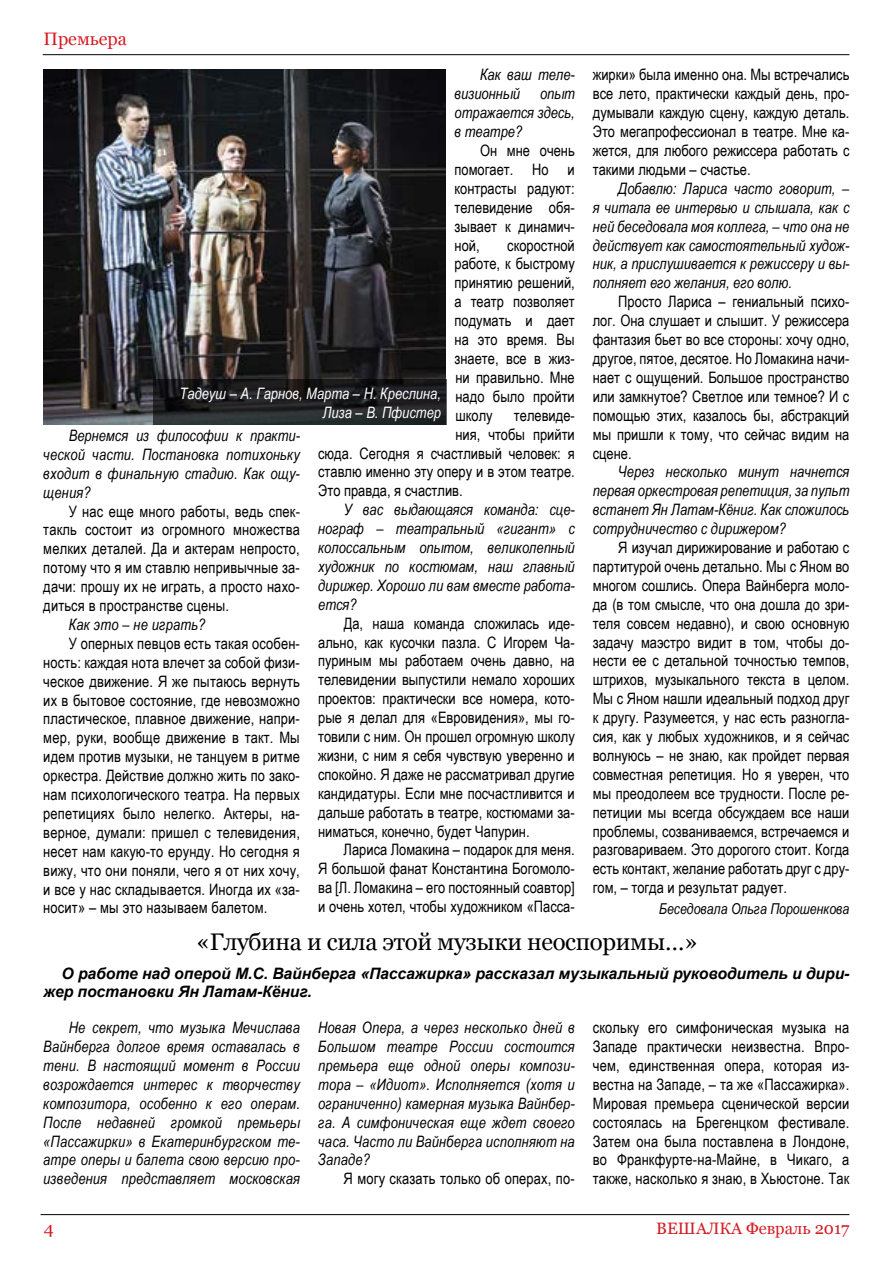
<style>
.page{position:relative;width:893px;height:1263px;background:#fff}
.page>*{position:absolute;margin:0;border:0;box-sizing:border-box;transform-origin:0 0}
.t1{font:24px "Georgia";letter-spacing:-.015em;color:#000}
.t2{font:18px "Georgia";color:#d41c23}
.t3{font:16.5px "Georgia";color:#d41c23}
.t4{font:16.5px "Georgia";color:#d41c23;scale:1.08 1}
.t5{font:15.75px/18.9px "Arial Narrow";color:#000;text-align:justify}
.t6{font:italic 15.75px/18.9px "Arial Narrow";color:#000;text-align:justify}
.t7{font:italic 700 15.75px/18.1px "Arial";letter-spacing:-.005em;color:#000}
.t8{font:italic 15.75px/18.9px "Arial Narrow";color:#fff;text-align:right}
.t9{font:italic 15px "Arial Narrow";color:#000}
.s1{font-style:normal}
</style>
<div class="page">
<hr style="left:41px;top:1214px;width:808px;height:1px;background:#000">
<hr style="left:43px;top:54px;width:806px;height:1px;background:#000">
<img style="left:44px;top:69px;width:401px;height:356px">
<svg style="left:153px;top:379px;width:293px;height:46px;background:#202123"></svg>
<p class="t2" style="left:44px;top:27px;width:85px">Премьера</p>
<p class="t5" style="left:593px;top:65px;width:258px">жирки» была именно она. Мы встречались все лето, практически каждый день, про&shy;думывали каждую сцену, каждую деталь.<br>Это мегапрофессионал в театре. Мне ка&shy;жется, для любого режиссера работать с такими людьми – счастье.</p>
<p class="t6" style="left:593px;top:179px;width:258px;text-indent:25px">Добавлю: Лариса часто говорит, – я читала ее интервью и слышала, как с ней беседовала моя коллега, – что она не действует как самостоятельный худож&shy;ник, а прислушивается к режиссеру и вы&shy;полняет его желания, его волю.</p>
<p class="t5" style="left:593px;top:292px;width:258px;text-indent:26px">Просто Лариса – гениальный психо&shy;лог. Она слушает и слышит. У режиссера фантазия бьет во все стороны: хочу одно, другое, пятое, десятое. Но Ломакина начи&shy;нает с ощущений. Большое пространство или замкнутое? Светлое или темное? И с помощью этих, казалось бы, абстракций мы пришли к тому, что сейчас видим на сцене.</p>
<p class="t6" style="left:593px;top:462px;width:258px;text-indent:25px">Через несколько минут начнется первая оркестровая репетиция, за пульт встанет Ян Латам-Кёниг. Как сложилось сотрудничество с дирижером?</p>
<p class="t5" style="left:593px;top:537px;width:258px;text-indent:25px">Я изучал дирижирование и работаю с партитурой очень детально. Мы с Яном во многом сошлись. Опера Вайнберга моло&shy;да (в том смысле, что она дошла до зри&shy;теля совсем недавно), и свою основную задачу маэстро видит в том, чтобы до&shy;нести ее с детальной точностью темпов, штрихов, музыкального текста в целом.<br>Мы с Яном нашли идеальный подход друг к другу. Разумеется, у нас есть разногла&shy;сия, как у любых художников, и я сейчас волнуюсь – не знаю, как пройдет первая совместная репетиция. Но я уверен, что мы преодолеем все трудности. После ре&shy;петиции мы всегда обсуждаем все наши проблемы, созваниваемся, встречаемся и разговариваем. Это дорогого стоит. Когда есть контакт, желание работать друг с дру&shy;гом, – тогда и результат радует.</p>
<p class="t9" style="left:659px;top:898px;width:192px">Беседовала Ольга Порошенкова</p>
<h1 class="t1" style="left:196px;top:927px;width:503px">«Глубина и сила этой музыки неоспоримы…»</h1>
<p class="t7" style="left:43px;top:965px;width:807px;text-indent:18px">О работе над оперой М.С. Вайнберга «Пассажирка» рассказал музыкальный руководитель и дири&shy;жер постановки Ян Латам-Кёниг.</p>
<p class="t6" style="left:43px;top:1018px;width:258px;text-indent:25px">Не секрет, что музыка Мечислава Вайнберга долгое время оставалась в тени. В настоящий момент в России возрождается интерес к творчеству композитора, особенно к его операм.<br>После недавней громкой премьеры «Пассажирки» в Екатеринбургском те&shy;атре оперы и балета свою версию про&shy;изведения представляет московская</p>
<p class="t6" style="left:318px;top:1018px;width:258px">Новая Опера, а через несколько дней в Большом театре России состоится премьера еще одной оперы компози&shy;тора – «Идиот». Исполняется (хотя и ограниченно) камерная музыка Вайнбер&shy;га. А симфоническая еще ждет своего часа. Часто ли Вайнберга исполняют на Западе?</p>
<p class="t6" style="left:454px;top:65px;width:122px;text-indent:25px">Как ваш теле&shy;визионный</p>
<p class="t6" style="left:454px;top:84px;width:122px;text-indent:85px">опыт отражается здесь, в театре?</p>
<p class="t5" style="left:454px;top:140px;width:122px;text-indent:25px">Он мне очень помогает. Но и контрасты радуют: телевидение обя&shy;зывает к динамич&shy;ной,</p>
<p class="t5" style="left:454px;top:235px;width:122px;text-indent:53px">скоростной работе, к быстрому принятию решений, а театр позволяет подумать и дает на это время. Вы знаете, все в жиз&shy;ни правильно. Мне надо было пройти школу</p>
<p class="t8" style="left:180px;top:383px;width:263px">Тадеуш <span class="s1">–</span> А. Гарнов, Марта <span class="s1">–</span> Н. Креслина,<br>Лиза <span class="s1">–</span> В. Пфистер</p>
<p class="t5" style="left:514px;top:405px;width:62px">телевиде-</p>
<p class="t5" style="left:455px;top:424px;width:121px">ния, чтобы прийти</p>
<p class="t5" style="left:318px;top:443px;width:258px">сюда. Сегодня я счастливый человек: я</p>
<p class="t5" style="left:318px;top:462px;width:258px">ставлю именно эту оперу и в этом театре.</p>
<p class="t5" style="left:318px;top:481px;width:146px">Это правда, я счастлив.</p>
<p class="t6" style="left:318px;top:500px;width:258px;text-indent:25px">У вас выдающаяся команда: сце&shy;нограф – театральный «гигант» с колоссальным опытом, великолепный художник по костюмам, наш главный дирижер. Хорошо ли вам вместе работа&shy;ется?</p>
<p class="t5" style="left:318px;top:613px;width:258px;text-indent:26px">Да, наша команда сложилась иде&shy;ально, как кусочки пазла. С Игорем Ча&shy;пуриным мы работаем очень давно, на телевидении выпустили немало хороших проектов: практически все номера, кото&shy;рые я делал для «Евровидения», мы го&shy;товили с ним. Он прошел огромную школу жизни, с ним я себя чувствую уверенно и спокойно. Я даже не рассматривал другие кандидатуры. Если мне посчастливится и дальше работать в театре, костюмами за&shy;ниматься, конечно, будет Чапурин.</p>
<p class="t5" style="left:318px;top:840px;width:258px;text-indent:25px">Лариса Ломакина – подарок для меня.<br>Я большой фанат Константина Богомоло&shy;ва [Л. Ломакина – его постоянный соавтор] и очень хотел, чтобы художником «Пасса-</p>
<p class="t6" style="left:43px;top:426px;width:258px;text-indent:25px">Вернемся из философии к практи&shy;ческой части. Постановка потихоньку входит в финальную стадию. Как ощу&shy;щения?</p>
<p class="t5" style="left:43px;top:501px;width:258px;text-indent:25px">У нас еще много работы, ведь спек&shy;такль состоит из огромного множества мелких деталей. Да и актерам непросто, потому что я им ставлю непривычные за&shy;дачи: прошу их не играть, а просто нахо&shy;диться в пространстве сцены.</p>
<p class="t6" style="left:69px;top:615px;width:138px">Как это – не играть?</p>
<p class="t5" style="left:43px;top:633px;width:258px;text-indent:25px">У оперных певцов есть такая особен&shy;ность: каждая нота влечет за собой физи&shy;ческое движение. Я же пытаюсь вернуть их в бытовое состояние, где невозможно пластическое, плавное движение, напри&shy;мер, руки, вообще движение в такт. Мы идем против музыки, не танцуем в ритме оркестра. Действие должно жить по зако&shy;нам психологического театра. На первых репетициях было нелегко. Актеры, на&shy;верное, думали: пришел с телевидения, несет нам какую-то ерунду. Но сегодня я вижу, что они поняли, чего я от них хочу, и все у нас складывается. Иногда их «за&shy;носит» – мы это называем балетом.</p>
<p class="t5" style="left:593px;top:1017px;width:258px">скольку его симфоническая музыка на Западе практически неизвестна. Впро&shy;чем, единственная опера, которая из&shy;вестна на Западе, – та же «Пассажирка».<br>Мировая премьера сценической версии состоялась на Брегенцком фестивале.<br>Затем она была поставлена в Лондоне, во Франкфурте-на-Майне, в Чикаго, а также, насколько я знаю, в Хьюстоне. Так</p>
<p class="t5" style="left:344px;top:1169px;width:233px">Я могу сказать только об операх, по-</p>
<p class="t4" style="left:44px;top:1218px;width:11px">4</p>
<p class="t3" style="left:656px;top:1218px;width:195px">ВЕШАЛКА Февраль 2017</p>
</div>
